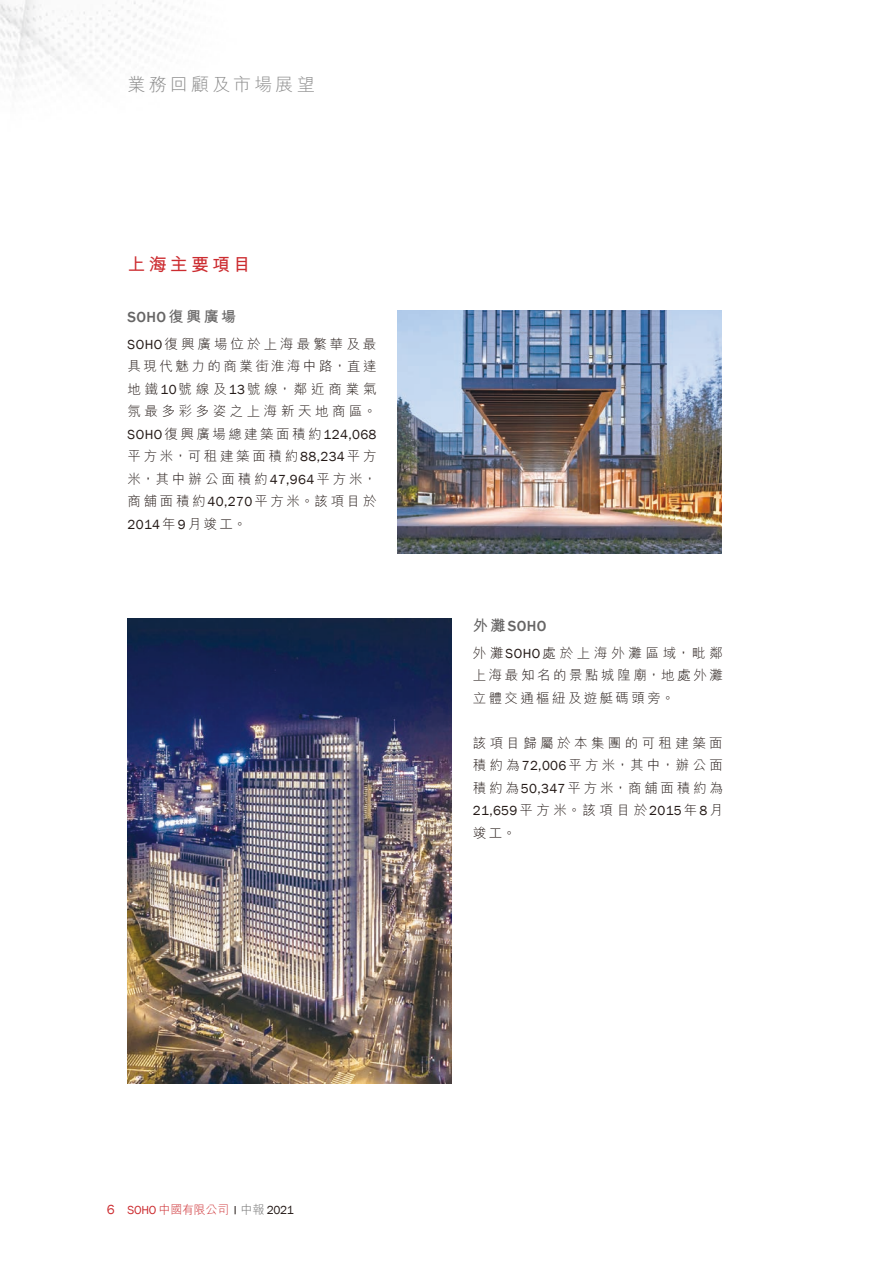
<style>
.page{position:relative;width:893px;height:1263px;background:#fff}
.page>*{position:absolute;margin:0;border:0;box-sizing:border-box;transform-origin:0 0}
.t1{font:300 18px "M Hei HK";letter-spacing:.175em;color:#898989}
.t2{font:700 18px "M Hei HK";letter-spacing:.175em;color:#cc2c30}
.t3{font:500 15px "Franklin Gothic";letter-spacing:.025em;color:#666565}
.t4{font:300 13.5px/22.5px "M Hei HK";letter-spacing:.21em;color:#231916;text-align:justify}
.t5{font:13.5px "Franklin Gothic";letter-spacing:.025em;color:#231916}
.t6{font:300 12px "M Hei HK";letter-spacing:-.025em;color:#cc2c30}
.s1{font-family:"M Hei HK";font-weight:700}
.s2{font-family:"Franklin Gothic";font-weight:400}
.s3{font-family:"M Hei HK";font-weight:300}
.s4{font-family:"Franklin Gothic";font-weight:400;font-size:13.5px}
.s5{color:#727272}
.s6{font-family:"Franklin Gothic";font-weight:400;color:#231916}
</style>
<div class="page">
<img style="left:128px;top:619px;width:324px;height:464px">
<img style="left:398px;top:310px;width:324px;height:243px">
<h1 class="t1" style="left:128px;top:76px;width:189px">業務回顧及市場展望</h1>
<h1 class="t2" style="left:128px;top:252px;width:125px">上海主要項目</h1>
<p class="t3" style="left:128px;top:308px;width:110px">SOHO<span class="s1">復興廣場</span></p>
<p class="t4" style="left:128px;top:332px;width:250px"><span class="s2">SOHO</span>復興廣場位於上海最繁華及最具現代魅力的商業街淮海中路，直達地鐵<span class="s2">10</span>號線及<span class="s2">13</span>號線，鄰近商業氣氛最多彩多姿之上海新天地商區。</p>
<p class="t5" style="left:128px;top:426px;width:250px">SOHO<span class="s3">復興廣場總建築面積約</span>124,068</p>
<p class="t4" style="left:128px;top:445px;width:250px">平方米，可租建築面積約<span class="s2">88,234</span>平方米，其中辦公面積約<span class="s2">47,964</span>平方米，商舖面積約<span class="s2">40,270</span>平方米。該項目於</p>
<p class="t5" style="left:128px;top:516px;width:121px">2014<span class="s3">年</span>9<span class="s3">月竣工。</span></p>
<p class="t3" style="left:473px;top:617px;width:75px"><span class="s1">外灘</span>SOHO</p>
<p class="t4" style="left:473px;top:641px;width:252px">外灘<span class="s2">SOHO</span>處於上海外灘區域，毗鄰上海最知名的景點城隍廟，地處外灘立體交通樞紐及遊艇碼頭旁。</p>
<p class="t4" style="left:473px;top:731px;width:252px">該項目歸屬於本集團的可租建築面積約為<span class="s2">72,006</span>平方米，其中，辦公面積約為<span class="s2">50,347</span>平方米，商舖面積約為</p>
<p class="t5" style="left:473px;top:802px;width:252px">21,659<span class="s3">平方米。該項目於</span>2015<span class="s3">年</span>8<span class="s3">月</span></p>
<p class="t4" style="left:473px;top:821px;width:45px">竣工。</p>
<p class="t6" style="left:107px;top:1204px;width:189px"><span class="s4">6</span> <span class="s2">SOHO</span> 中國有限公司 <span class="s5">中報</span> <span class="s6">2021</span></p>
</div>
